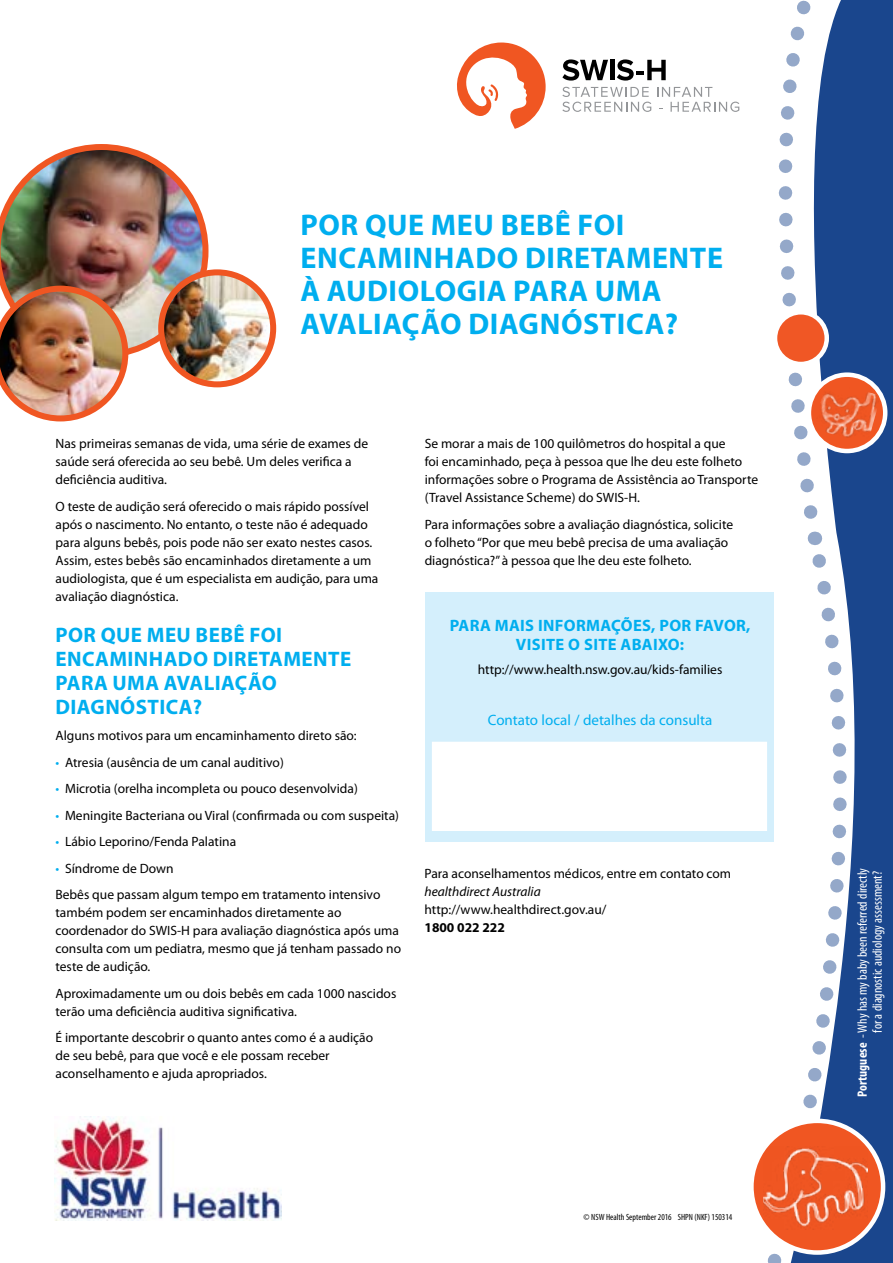
<style>
.page{position:relative;width:893px;height:1263px;background:#fff}
.page>*{position:absolute;margin:0;border:0;box-sizing:border-box;transform-origin:0 0}
.t1{font:700 30px/33px "Myriad Pro";letter-spacing:.02em;color:#00aeef}
.t2{font:700 21px/24px "Myriad Pro";letter-spacing:.02em;color:#00aeef}
.t3{font:700 16.5px/19.5px "Myriad Pro";letter-spacing:.02em;color:#00aeef;text-align:center}
.t4{font:15px "Myriad Pro";color:#00aeef}
.t5{font:13.5px/18px "Myriad Pro";color:#000}
.t6{font:condensed 13.5px/15px "Myriad Pro";color:#fff;text-align:right}
.t7{font:italic 13.5px "Myriad Pro";color:#000}
.t8{font:700 13.5px "Myriad Pro";color:#000}
.t9{font:condensed 9px "Myriad Pro";color:#000}
.s1{color:#00aeef}
.s2{font-weight:700}
</style>
<div class="page">
<svg style="left:562px;top:87px;width:89px;height:25px"></svg>
<svg style="left:657px;top:87px;width:82px;height:25px"></svg>
<svg style="left:562px;top:59px;width:46px;height:22px"></svg>
<hr style="left:610px;top:60px;width:4px;height:20px;background:#000">
<svg style="left:617px;top:59px;width:49px;height:22px"></svg>
<svg style="left:457px;top:43px;width:89px;height:86px"></svg>
<img style="left:54px;top:1116px;width:227px;height:104px">
<div style="left:808px;top:0;width:85px;height:1263px;background:#1a468d"></div>
<svg style="left:767px;top:536px;width:110px;height:727px"></svg>
<svg style="left:778px;top:0;width:72px;height:527px"></svg>
<svg style="left:814px;top:532px;width:1px;height:13px"></svg>
<svg style="left:892px;top:640px;width:1px;height:13px"></svg>
<div style="left:886px;top:659px;width:7px;height:604px;background:#1a468d"></div>
<div style="left:775px;top:312px;width:52px;height:52px;background:#f05725;border-radius:50%"></div>
<div style="left:773px;top:310px;width:56px;height:56px;border:4px solid #fff;border-radius:50%"></div>
<svg style="left:809px;top:375px;width:76px;height:76px"></svg>
<div style="left:807px;top:372px;width:80px;height:81px;border:4px solid #fff;border-radius:50%"></div>
<svg style="left:751px;top:1121px;width:132px;height:131px;fill:#f05622"></svg>
<div style="left:749px;top:1118px;width:136px;height:137px;border:4px solid #fff;border-radius:50%"></div>
<img style="left:813px;top:381px;width:68px;height:63px">
<img style="left:763px;top:1146px;width:105px;height:83px">
<img style="left:0;top:144px;width:208px;height:277px">
<img style="left:161px;top:274px;width:112px;height:108px">
<div style="left:158px;top:269px;width:118px;height:118px;border:6px solid #f05622;border-radius:50%"></div>
<div style="left:425px;top:592px;width:349px;height:250px;background:#d4effc"></div>
<div style="left:432px;top:742px;width:335px;height:89px;background:#fff"></div>
<h1 class="t1" style="left:300px;top:207px;width:424px">POR QUE MEU BEBÊ FOI<br>ENCAMINHADO DIRETAMENTE<br>À AUDIOLOGIA PARA UMA<br>AVALIAÇÃO DIAGNÓSTICA?</h1>
<p class="t5" style="left:55px;top:434px;width:314px">Nas primeiras semanas de vida, uma série de exames de saúde será oferecida ao seu bebê. Um deles verifica a deficiência auditiva.</p>
<p class="t5" style="left:55px;top:497px;width:324px">O teste de audição será oferecido o mais rápido possível após o nascimento. No entanto, o teste não é adequado para alguns bebês, pois pode não ser exato nestes casos.<br>Assim, estes bebês são encaminhados diretamente a um audiologista, que é um especialista em audição, para uma avaliação diagnóstica.</p>
<h2 class="t2" style="left:55px;top:622px;width:297px">POR QUE MEU BEBÊ FOI<br>ENCAMINHADO DIRETAMENTE<br>PARA UMA AVALIAÇÃO<br>DIAGNÓSTICA?</h2>
<p class="t5" style="left:55px;top:726px;width:303px">Alguns motivos para um encaminhamento direto são:</p>
<p class="t5" style="left:55px;top:753px;width:230px"><span class="s1">•</span> Atresia (ausência de um canal auditivo)</p>
<p class="t5" style="left:55px;top:779px;width:304px"><span class="s1">•</span> Microtia (orelha incompleta ou pouco desenvolvida)</p>
<p class="t5" style="left:55px;top:806px;width:345px"><span class="s1">•</span> Meningite Bacteriana ou Viral (confirmada ou com suspeita)</p>
<p class="t5" style="left:55px;top:832px;width:182px"><span class="s1">•</span> Lábio Leporino/Fenda Palatina</p>
<p class="t5" style="left:55px;top:855px;width:326px;line-height:26.5px"><span class="s1">•</span> Síndrome de Down<br>Bebês que passam algum tempo em tratamento intensivo</p>
<p class="t5" style="left:55px;top:903px;width:347px">também podem ser encaminhados diretamente ao coordenador do SWIS-H para avaliação diagnóstica após uma consulta com um pediatra, mesmo que já tenham passado no teste de audição.</p>
<p class="t5" style="left:55px;top:984px;width:342px">Aproximadamente um ou dois bebês em cada 1000 nascidos terão uma deficiência auditiva significativa.</p>
<p class="t5" style="left:55px;top:1028px;width:319px">É importante descobrir o quanto antes como é a audição de seu bebê, para que você e ele possam receber aconselhamento e ajuda apropriados.</p>
<p class="t5" style="left:425px;top:434px;width:335px">Se morar a mais de 100 quilômetros do hospital a que<br>foi encaminhado, peça à pessoa que lhe deu este folheto informações sobre o Programa de Assistência ao Transporte (Travel Assistance Scheme) do SWIS-H.</p>
<p class="t5" style="left:425px;top:515px;width:310px">Para informações sobre a avaliação diagnóstica, solicite o folheto “Por que meu bebê precisa de uma avaliação diagnóstica?” à pessoa que lhe deu este folheto.</p>
<p class="t3" style="left:450px;top:615px;width:302px">PARA MAIS INFORMAÇÕES, POR FAVOR,<br>VISITE O SITE ABAIXO:</p>
<p class="t5" style="left:478px;top:660px;width:246px">http://www.health.nsw.gov.au/kids-families</p>
<p class="t4" style="left:488px;top:711px;width:226px">Contato local / detalhes da consulta</p>
<p class="t5" style="left:424px;top:864px;width:308px">Para aconselhamentos médicos, entre em contato com</p>
<p class="t7" style="left:424px;top:883px;width:118px">healthdirect Australia</p>
<p class="t5" style="left:424px;top:900px;width:183px">http://www.healthdirect.gov.au/</p>
<p class="t8" style="left:424px;top:918px;width:82px">1800 022 222</p>
<p class="t9" style="left:584px;top:1212px;width:150px">© NSW Health September 2016 SHPN (NKF) 150314</p>
<p class="t6" style="left:855px;top:1097px;width:230px;rotate:-90deg"><span class="s2">Portuguese</span> - Why has my baby been referred directly for a diagnostic audiology assessment?</p>
</div>
